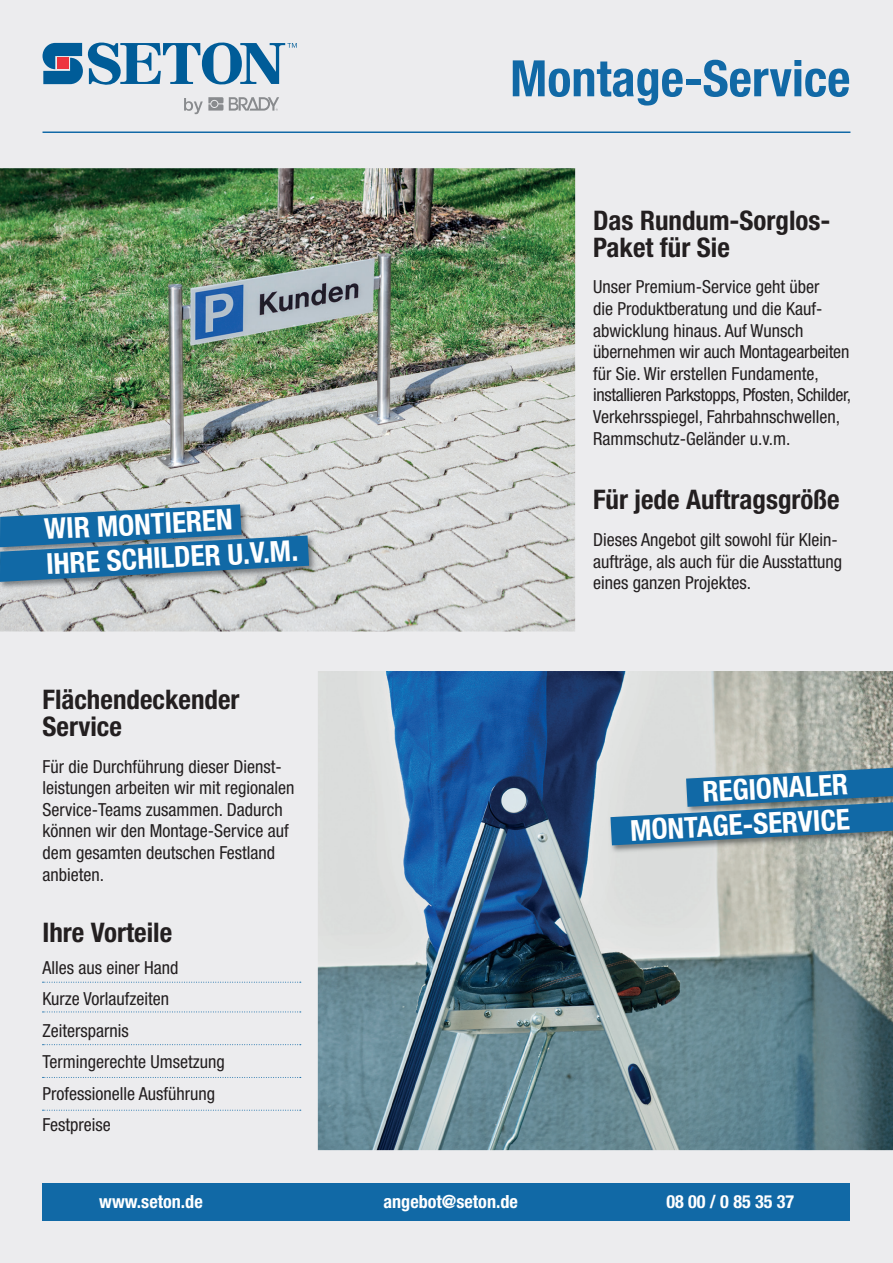
<style>
.page{position:relative;width:893px;height:1263px;background:#ececee}
.page>*{position:absolute;margin:0;border:0;box-sizing:border-box;transform-origin:0 0}
.t1{font:700 condensed 50.25px "Helvetica Neue LT Pro";color:#1169a6}
.t2{font:700 condensed 28.95px/34.7px "Helvetica Neue LT Pro";color:#fff}
.t3{font:700 condensed 27px/27px "Helvetica Neue LT Pro";color:#231f20}
.t4{font:700 condensed 18.15px "Helvetica Neue LT Pro";color:#fff}
.t5{font:condensed 18px/21.6px "Helvetica Neue LT Pro";color:#231f20}
</style>
<div class="page">
<img style="left:0;top:168px;width:575px;height:463px">
<div style="left:43px;top:1183px;width:807px;height:37px;background:#1169a6"></div>
<img style="left:0;top:503px;width:317px;height:87px">
<svg style="left:0;top:504px;width:309px;height:78px;background:#4482ac"></svg>
<img style="left:318px;top:671px;width:575px;height:479px">
<svg style="left:43px;top:982px;width:258px;height:1px"></svg>
<svg style="left:43px;top:1011px;width:258px;height:1px"></svg>
<svg style="left:43px;top:1044px;width:258px;height:1px"></svg>
<svg style="left:43px;top:1077px;width:258px;height:1px"></svg>
<svg style="left:43px;top:1110px;width:258px;height:1px"></svg>
<img style="left:609px;top:766px;width:284px;height:87px">
<svg style="left:610px;top:768px;width:283px;height:77px;background:#4f87ac"></svg>
<hr style="left:43px;top:131px;width:807px;height:2px;background:#1169a7">
<svg style="left:184px;top:97px;width:95px;height:17px"></svg>
<svg style="left:43px;top:43px;width:254px;height:42px"></svg>
<h2 class="t2" style="left:44px;top:512px;width:254px;rotate:-3deg">WIR MONTIEREN<br>IHRE SCHILDER U.V.M.</h2>
<h3 class="t3" style="left:43px;top:686px;width:198px">Flächendeckender<br>Service</h3>
<p class="t5" style="left:43px;top:755px;width:253px">Für die Durchführung dieser Dienst&shy;leistungen arbeiten wir mit regionalen<br>Service-Teams zusammen. Dadurch können wir den Montage-Service auf dem gesamten deutschen Festland anbieten.</p>
<h3 class="t3" style="left:43px;top:919px;width:131px">Ihre Vorteile</h3>
<p class="t5" style="left:43px;top:951px;width:184px;line-height:31.5px">Alles aus einer Hand<br>Kurze Vorlaufzeiten<br>Zeitersparnis<br>Termingerechte Umsetzung<br>Professionelle Ausführung<br>Festpreise</p>
<p class="t4" style="left:99px;top:1190px;width:105px">www.seton.de</p>
<h1 class="t1" style="left:510px;top:48px;width:342px">Montage-Service</h1>
<h3 class="t3" style="left:593px;top:207px;width:239px">Das Rundum-Sorglos-<br>Paket für Sie</h3>
<p class="t5" style="left:593px;top:276px;width:259px">Unser Premium-Service geht über<br>die Produktberatung und die Kauf&shy;abwicklung hinaus. Auf Wunsch übernehmen wir auch Montagearbeiten für Sie. Wir erstellen Fundamente, installieren Parkstopps, Pfosten, Schilder, Verkehrsspiegel, Fahrbahnschwellen, Rammschutz-Geländer u.v.m.</p>
<h3 class="t3" style="left:593px;top:486px;width:248px">Für jede Auftragsgröße</h3>
<p class="t5" style="left:593px;top:529px;width:250px">Dieses Angebot gilt sowohl für Klein&shy;aufträge, als auch für die Ausstattung eines ganzen Projektes.</p>
<h2 class="t2" style="left:627px;top:778px;width:222px;text-align:right;rotate:-3deg">REGIONALER<br>MONTAGE-SERVICE</h2>
<p class="t4" style="left:383px;top:1191px;width:136px">angebot@seton.de</p>
<p class="t4" style="left:666px;top:1191px;width:129px">08 00 / 0 85 35 37</p>
</div>
